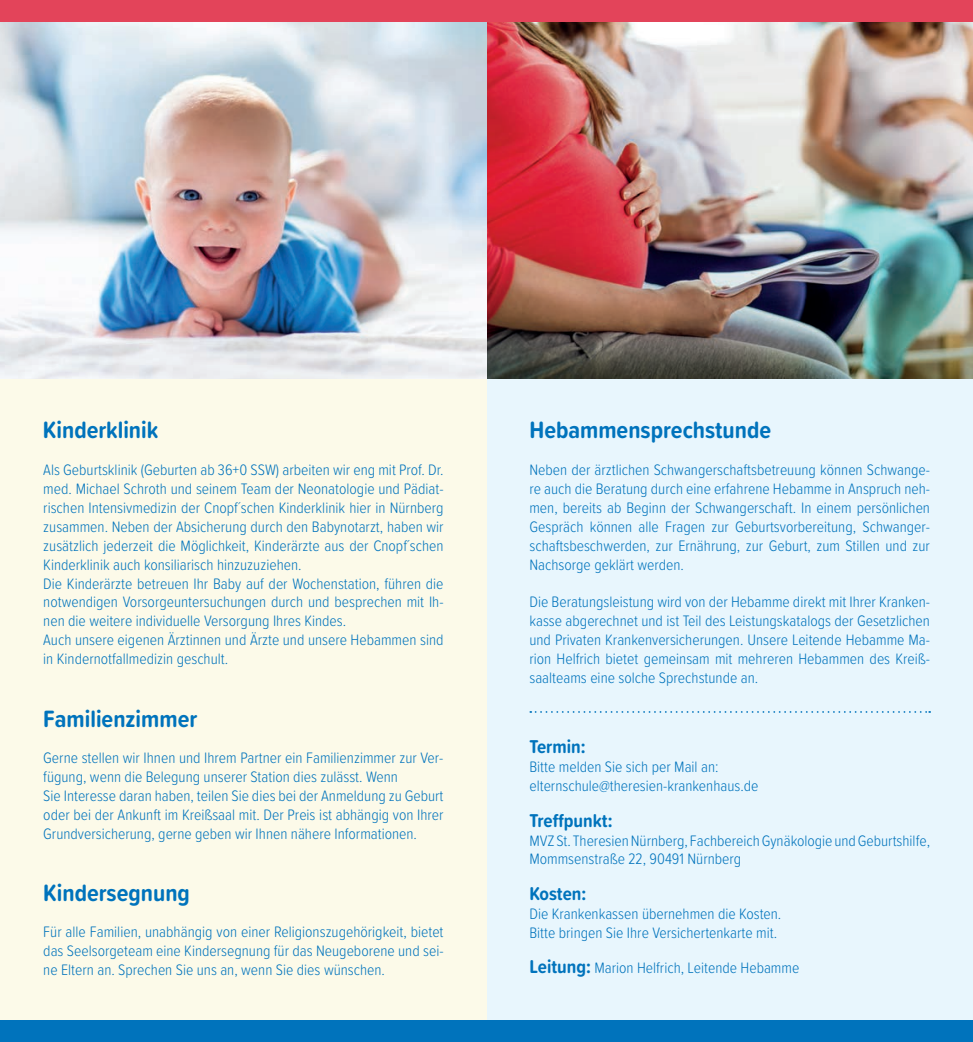
<style>
.page{position:relative;width:973px;height:1042px;background:#fff}
.page>*{position:absolute;margin:0;border:0;box-sizing:border-box;transform-origin:0 0}
.t1{font:700 24.5px "Proxima Soft Cond";color:#0073bc}
.t2{font:700 19.25px "Proxima Soft Cond";color:#0073bc}
.t3{font:300 15.75px/18.9px "Proxima Soft Cond";color:#0073bc}
.s1{font-weight:700;font-size:19.25px}
</style>
<div class="page">
<div style="left:410px;top:25px;width:562px;height:1017px;background:#e8f6fd"></div>
<img style="left:486px;top:21px;width:486px;height:357px">
<svg style="left:530px;top:711px;width:400px;height:2px"></svg>
<div style="left:0;top:306px;width:486px;height:736px;background:#fcfae9"></div>
<img style="left:0;top:21px;width:486px;height:357px">
<div style="left:0;top:1021px;width:972px;height:21px;background:#0073bc"></div>
<div style="left:0;top:0;width:972px;height:21px;background:#e3445a"></div>
<h1 class="t1" style="left:43px;top:411px;width:117px">Kinderklinik</h1>
<p class="t3" style="left:43px;top:460px;width:402px">Als Geburtsklinik (Geburten ab 36+0 SSW) arbeiten wir eng mit Prof. Dr. med. Michael Schroth und seinem Team der Neonatologie und Pädiat&shy;rischen Intensivmedizin der Cnopf´schen Kinderklinik hier in Nürnberg zusammen. Neben der Absicherung durch den Babynotarzt, haben wir zusätzlich jederzeit die Möglichkeit, Kinderärzte aus der Cnopf´schen Kinderklinik auch konsiliarisch hinzuzuziehen.<br>Die Kinderärzte betreuen Ihr Baby auf der Wochenstation, führen die notwendigen Vorsorgeuntersuchungen durch und besprechen mit Ih&shy;nen die weitere individuelle Versorgung Ihres Kindes.<br>Auch unsere eigenen Ärztinnen und Ärzte und unsere Hebammen sind in Kindernotfallmedizin geschult.</p>
<h1 class="t1" style="left:43px;top:700px;width:155px">Familienzimmer</h1>
<p class="t3" style="left:43px;top:747px;width:402px">Gerne stellen wir Ihnen und Ihrem Partner ein Familienzimmer zur Ver&shy;fügung, wenn die Belegung unserer Station dies zulässt. Wenn<br>Sie Interesse daran haben, teilen Sie dies bei der Anmeldung zu Geburt oder bei der Ankunft im Kreißsaal mit. Der Preis ist abhängig von Ihrer Grundversicherung, gerne geben wir Ihnen nähere Informationen.</p>
<h1 class="t1" style="left:43px;top:874px;width:148px">Kindersegnung</h1>
<p class="t3" style="left:43px;top:922px;width:401px;text-align:justify">Für alle Familien, unabhängig von einer Religionszugehörigkeit, bietet das Seelsorgeteam eine Kindersegnung für das Neugeborene und sei&shy;ne Eltern an. Sprechen Sie uns an, wenn Sie dies wünschen.</p>
<h1 class="t1" style="left:529px;top:411px;width:243px">Hebammensprechstunde</h1>
<p class="t3" style="left:529px;top:460px;width:402px;text-align:justify">Neben der ärztlichen Schwangerschaftsbetreuung können Schwange&shy;re auch die Beratung durch eine erfahrene Hebamme in Anspruch neh&shy;men, bereits ab Beginn der Schwangerschaft. In einem persönlichen Gespräch können alle Fragen zur Geburtsvorbereitung, Schwanger&shy;schaftsbeschwerden, zur Ernährung, zur Geburt, zum Stillen und zur Nachsorge geklärt werden.</p>
<p class="t3" style="left:529px;top:592px;width:402px;text-align:justify">Die Beratungsleistung wird von der Hebamme direkt mit Ihrer Kranken&shy;kasse abgerechnet und ist Teil des Leistungskatalogs der Gesetzlichen und Privaten Krankenversicherungen. Unsere Leitende Hebamme Ma&shy;rion Helfrich bietet gemeinsam mit mehreren Hebammen des Kreiß&shy;saalteams eine solche Sprechstunde an.</p>
<p class="t2" style="left:529px;top:732px;width:58px">Termin:</p>
<p class="t3" style="left:529px;top:757px;width:230px">Bitte melden Sie sich per Mail an: elternschule@theresien-krankenhaus.de</p>
<p class="t2" style="left:529px;top:806px;width:85px">Treffpunkt:</p>
<p class="t3" style="left:529px;top:830px;width:402px">MVZ St. Theresien Nürnberg, Fachbereich Gynäkologie und Geburtshilfe,<br>Mommsenstraße 22, 90491 Nürnberg</p>
<p class="t2" style="left:529px;top:879px;width:58px">Kosten:</p>
<p class="t3" style="left:529px;top:903px;width:253px">Die Krankenkassen übernehmen die Kosten.<br>Bitte bringen Sie Ihre Versichertenkarte mit.</p>
<p class="t3" style="left:529px;top:957px;width:271px"><span class="s1">Leitung:</span> Marion Helfrich, Leitende Hebamme</p>
</div>
